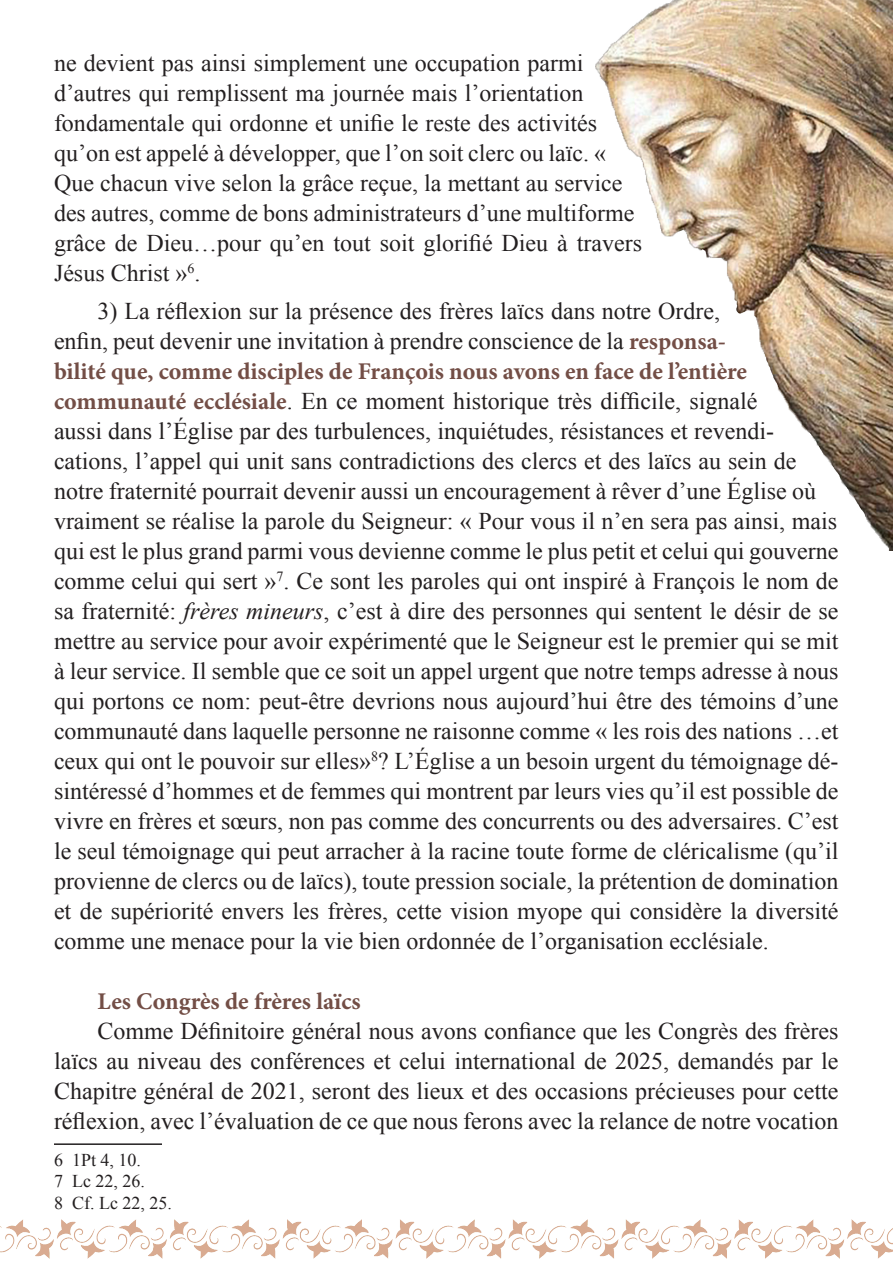
<style>
.page{position:relative;width:893px;height:1263px;background:#fff}
.page>*{position:absolute;margin:0;border:0;box-sizing:border-box;transform-origin:0 0}
.t1{font:24px/30px "Times New Roman";color:#231f20}
.t2{font:700 24px "Minion Pro";color:#734e46}
.pie{font:18px "Times New Roman";color:#231f20}
.s1{font-family:"Minion Pro";font-weight:700;color:#734e46}
.s2{font-style:italic}
</style>
<div class="page">
<hr style="left:54px;top:1143px;width:108px;height:2px;background:#231f20">
<img style="left:595px;top:0;width:298px;height:551px">
<img style="left:0;top:1219px;width:893px;height:39px">
<p class="t1" style="left:54px;top:47px;width:590px">ne devient pas ainsi simplement une occupation parmi d’autres qui remplissent ma journée mais l’orientation fondamentale qui ordonne et unifie le reste des activités qu’on est appelé à développer, que l’on soit clerc ou laïc. « Que chacun vive selon la grâce reçue, la mettant au service des autres, comme de bons administrateurs d’une multiforme grâce de Dieu…pour qu’en tout soit glorifié Dieu à travers Jésus Christ »<sup>6</sup>.</p>
<p class="t1" style="left:54px;top:296px;width:786px;text-indent:44px">3) La réflexion sur la présence des frères laïcs dans notre Ordre,<br>enfin, peut devenir une invitation à prendre conscience de la <span class="s1">responsa-<br>bilité que, comme disciples de François nous avons en face de l’entière communauté ecclésiale</span>. En ce moment historique très difficile, signalé<br>aussi dans l’Église par des turbulences, inquiétudes, résistances et revendi&shy;cations, l’appel qui unit sans contradictions des clercs et des laïcs au sein de notre fraternité pourrait devenir aussi un encouragement à rêver d’une Église où vraiment se réalise la parole du Seigneur: « Pour vous il n’en sera pas ainsi, mais qui est le plus grand parmi vous devienne comme le plus petit et celui qui gouverne comme celui qui sert »<sup>7</sup>. Ce sont les paroles qui ont inspiré à François le nom de sa fraternité: <span class="s2">frères mineurs</span>, c’est à dire des personnes qui sentent le désir de se mettre au service pour avoir expérimenté que le Seigneur est le premier qui se mit à leur service. Il semble que ce soit un appel urgent que notre temps adresse à nous qui portons ce nom: peut-être devrions nous aujourd’hui être des témoins d’une communauté dans laquelle personne ne raisonne comme « les rois des nations …et ceux qui ont le pouvoir sur elles»<sup>8</sup>? L’Église a un besoin urgent du témoignage dé&shy;sintéressé d’hommes et de femmes qui montrent par leurs vies qu’il est possible de vivre en frères et sœurs, non pas comme des concurrents ou des adversaires. C’est le seul témoignage qui peut arracher à la racine toute forme de cléricalisme (qu’il provienne de clercs ou de laïcs), toute pression sociale, la prétention de domination et de supériorité envers les frères, cette vision myope qui considère la diversité comme une menace pour la vie bien ordonnée de l’organisation ecclésiale.</p>
<p class="t2" style="left:98px;top:987px;width:265px">Les Congrès de frères laïcs</p>
<p class="t1" style="left:54px;top:1016px;width:786px;text-align:justify;text-indent:44px">Comme Définitoire général nous avons confiance que les Congrès des frères laïcs au niveau des conférences et celui international de 2025, demandés par le Chapitre général de 2021, seront des lieux et des occasions précieuses pour cette réflexion, avec l’évaluation de ce que nous ferons avec la relance de notre vocation</p>
<p class="pie" style="left:54px;top:1148px;width:89px">6 1Pt 4, 10.</p>
<p class="pie" style="left:54px;top:1169px;width:92px">7 Lc 22, 26.</p>
<p class="pie" style="left:54px;top:1191px;width:119px">8 Cf. Lc 22, 25.</p>
</div>
